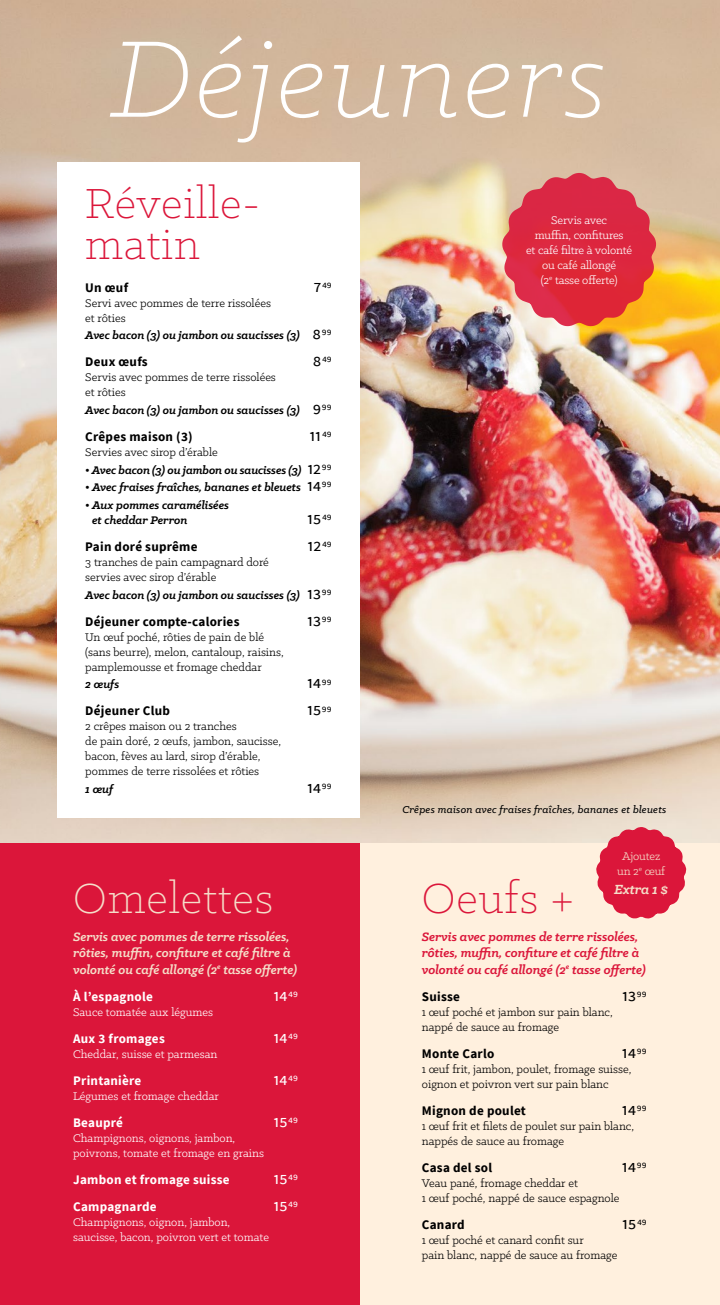
<style>
.page{position:relative;width:720px;height:1305px;background:#fff}
.page>*{position:absolute;margin:0;border:0;box-sizing:border-box;transform-origin:0 0}
.t1{font:italic 300 123px "Klinic Slab";letter-spacing:.025em;color:#fff}
.t2{font:300 47.5px/41.2px "Klinic Slab";letter-spacing:.02em;color:#db163a}
.t3{font:300 47.5px "Klinic Slab";letter-spacing:.02em;color:#f5dec9}
.t4{font:17.5px "Source Sans Pro";letter-spacing:-.025em;color:#000}
.t5{font:17.5px "Source Sans Pro";letter-spacing:-.025em;color:#fff}
.t6{font:italic 700 15px "Klinic Slab";letter-spacing:-.01em;color:#f5dec9}
.t7{font:italic 700 13.75px/16.5px "Klinic Slab";color:#f5dec9}
.t8{font:italic 700 13.75px/16.5px "Klinic Slab";color:#db163a}
.t9{font:700 13.12px "Source Sans Pro";letter-spacing:.02em;color:#000}
.t10{font:700 13.12px "Source Sans Pro";letter-spacing:.02em;color:#fff}
.t11{font:12.5px/15px "Klinic Slab";color:#000}
.t12{font:12.5px/15px "Klinic Slab";color:#fff}
.t13{font:italic 700 12.5px/15px "Klinic Slab";color:#000}
.t14{font:12.5px/15px "Klinic Slab";letter-spacing:-.01em;color:#f5dec9;text-align:center}
.t15{font:italic 500 11.25px "Klinic Slab";letter-spacing:.02em;color:#000}
.t16{font:10.12px "Source Sans Pro";color:#000}
.s1{font-size:17.5px}
.s2{font-family:"Source Sans Pro";font-weight:400;font-style:normal;font-size:17.5px}
</style>
<div class="page">
<img style="left:0;top:0;width:720px;height:843px">
<div style="left:0;top:843px;width:360px;height:462px;background:#db163a"></div>
<div style="left:360px;top:843px;width:360px;height:462px;background:#fff0de"></div>
<svg style="left:583px;top:814px;width:116px;height:105px"></svg>
<div style="left:58px;top:162px;width:302px;height:656px;background:#fff"></div>
<svg style="left:491px;top:164px;width:176px;height:163px;background:#df615c"></svg>
<h1 class="t1" style="left:111px;top:2px;width:498px">Déjeuners</h1>
<h2 class="t2" style="left:85px;top:181px;width:176px">Réveille&shy;matin</h2>
<p class="t9" style="left:85px;top:278px;width:44px">Un œuf</p>
<p class="t16" style="left:314px;top:278px;width:20px"><span class="s1">7</span> 49</p>
<p class="t11" style="left:85px;top:295px;width:187px">Servi avec pommes de terre rissolées et rôties</p>
<p class="t13" style="left:85px;top:328px;width:248px">Avec bacon (3) ou jambon ou saucisses (3) <span class="s2">8</span> <sup>99</sup></p>
<p class="t9" style="left:85px;top:353px;width:64px">Deux œufs</p>
<p class="t16" style="left:313px;top:353px;width:21px"><span class="s1">8</span> 49</p>
<p class="t11" style="left:85px;top:370px;width:192px">Servis avec pommes de terre rissolées et rôties</p>
<p class="t13" style="left:85px;top:402px;width:248px">Avec bacon (3) ou jambon ou saucisses (3) <span class="s2">9</span> <sup>99</sup></p>
<p class="t9" style="left:85px;top:428px;width:109px">Crêpes maison (3)</p>
<h3 class="t4" style="left:309px;top:424px;width:24px">11 <sup>49</sup></h3>
<p class="t11" style="left:85px;top:444px;width:134px">Servies avec sirop d’érable</p>
<p class="t13" style="left:85px;top:462px;width:248px">• Avec bacon (3) ou jambon ou saucisses (3) <span class="s2">12</span> <sup>99</sup></p>
<p class="t13" style="left:85px;top:480px;width:248px">• Avec fraises fraîches, bananes et bleuets <span class="s2">14</span> <sup>99</sup></p>
<p class="t13" style="left:92px;top:497px;width:138px;text-indent:-7px">• Aux pommes caramélisées et cheddar Perron</p>
<h3 class="t4" style="left:307px;top:507px;width:26px">15 <sup>49</sup></h3>
<p class="t9" style="left:85px;top:538px;width:114px">Pain doré suprême</p>
<h3 class="t4" style="left:308px;top:534px;width:26px">12 <sup>49</sup></h3>
<p class="t11" style="left:85px;top:554px;width:185px">3 tranches de pain campagnard doré servies avec sirop d’érable</p>
<p class="t13" style="left:85px;top:587px;width:248px">Avec bacon (3) ou jambon ou saucisses (3) <span class="s2">13</span> <sup>99</sup></p>
<p class="t9" style="left:85px;top:612px;width:156px">Déjeuner compte-calories</p>
<h3 class="t4" style="left:307px;top:609px;width:26px">13 <sup>99</sup></h3>
<p class="t11" style="left:85px;top:629px;width:200px">Un œuf poché, rôties de pain de blé (sans beurre), melon, cantaloup, raisins, pamplemousse et fromage cheddar</p>
<p class="t13" style="left:85px;top:677px;width:35px">2 œufs</p>
<h3 class="t4" style="left:307px;top:671px;width:26px">14 <sup>99</sup></h3>
<p class="t9" style="left:85px;top:702px;width:86px">Déjeuner Club</p>
<h3 class="t4" style="left:307px;top:698px;width:26px">15 <sup>99</sup></h3>
<p class="t11" style="left:85px;top:719px;width:197px">2 crêpes maison ou 2 tranches<br>de pain doré, 2 œufs, jambon, saucisse, bacon, fèves au lard, sirop d’érable, pommes de terre rissolées et rôties</p>
<p class="t13" style="left:85px;top:781px;width:29px">1 œuf</p>
<h3 class="t4" style="left:307px;top:776px;width:26px">14 <sup>99</sup></h3>
<h2 class="t3" style="left:73px;top:869px;width:202px">Omelettes</h2>
<p class="t7" style="left:73px;top:928px;width:225px">Servis avec pommes de terre rissolées, rôties, muffin, confiture et café filtre à volonté ou café allongé (2<sup>e</sup> tasse offerte)</p>
<p class="t10" style="left:73px;top:988px;width:81px">À l’espagnole</p>
<h3 class="t5" style="left:273px;top:984px;width:26px">14 <sup>49</sup></h3>
<p class="t12" style="left:73px;top:1004px;width:141px">Sauce tomatée aux légumes</p>
<p class="t10" style="left:73px;top:1030px;width:93px">Aux 3 fromages</p>
<h3 class="t5" style="left:273px;top:1026px;width:26px">14 <sup>49</sup></h3>
<p class="t12" style="left:73px;top:1046px;width:146px">Cheddar, suisse et parmesan</p>
<p class="t10" style="left:73px;top:1072px;width:70px">Printanière</p>
<h3 class="t5" style="left:273px;top:1068px;width:26px">14 <sup>49</sup></h3>
<p class="t12" style="left:73px;top:1088px;width:147px">Légumes et fromage cheddar</p>
<p class="t10" style="left:73px;top:1114px;width:51px">Beaupré</p>
<h3 class="t5" style="left:274px;top:1110px;width:26px">15 <sup>49</sup></h3>
<p class="t12" style="left:73px;top:1130px;width:192px">Champignons, oignons, jambon, poivrons, tomate et fromage en grains</p>
<p class="t10" style="left:73px;top:1171px;width:158px">Jambon et fromage suisse</p>
<h3 class="t5" style="left:274px;top:1167px;width:26px">15 <sup>49</sup></h3>
<p class="t10" style="left:73px;top:1198px;width:85px">Campagnarde</p>
<h3 class="t5" style="left:274px;top:1194px;width:26px">15 <sup>49</sup></h3>
<p class="t12" style="left:73px;top:1214px;width:197px">Champignons, oignon, jambon, saucisse, bacon, poivron vert et tomate</p>
<p class="t12" style="left:526px;top:213px;width:108px;text-align:center">Servis avec<br>muffin, confitures<br>et café filtre à volonté ou café allongé<br>(2<sup>e</sup> tasse offerte)</p>
<p class="t15" style="left:402px;top:802px;width:266px">Crêpes maison avec fraises fraîches, bananes et bleuets</p>
<p class="t14" style="left:617px;top:849px;width:49px">Ajoutez un 2<sup>e</sup> œuf</p>
<p class="t6" style="left:614px;top:880px;width:56px">Extra 1 $</p>
<h2 class="t2" style="left:422px;top:876px;width:153px">Oeufs +</h2>
<p class="t8" style="left:422px;top:928px;width:225px">Servis avec pommes de terre rissolées, rôties, muffin, confiture et café filtre à volonté ou café allongé (2<sup>e</sup> tasse offerte)</p>
<p class="t9" style="left:422px;top:988px;width:40px">Suisse</p>
<h3 class="t4" style="left:622px;top:984px;width:26px">13 <sup>99</sup></h3>
<p class="t11" style="left:422px;top:1004px;width:192px">1 œuf poché et jambon sur pain blanc, nappé de sauce au fromage</p>
<p class="t9" style="left:422px;top:1045px;width:74px">Monte Carlo</p>
<h3 class="t4" style="left:622px;top:1041px;width:26px">14 <sup>99</sup></h3>
<p class="t11" style="left:422px;top:1061px;width:211px">1 œuf frit, jambon, poulet, fromage suisse, oignon et poivron vert sur pain blanc</p>
<p class="t9" style="left:422px;top:1102px;width:106px">Mignon de poulet</p>
<h3 class="t4" style="left:622px;top:1098px;width:26px">14 <sup>99</sup></h3>
<p class="t11" style="left:422px;top:1118px;width:214px">1 œuf frit et filets de poulet sur pain blanc, nappés de sauce au fromage</p>
<p class="t9" style="left:422px;top:1159px;width:72px">Casa del sol</p>
<h3 class="t4" style="left:622px;top:1155px;width:26px">14 <sup>99</sup></h3>
<p class="t11" style="left:422px;top:1175px;width:199px">Veau pané, fromage cheddar et<br>1 œuf poché, nappé de sauce espagnole</p>
<p class="t9" style="left:422px;top:1216px;width:44px">Canard</p>
<h3 class="t4" style="left:622px;top:1212px;width:26px">15 <sup>49</sup></h3>
<p class="t11" style="left:422px;top:1232px;width:197px">1 œuf poché et canard confit sur<br>pain blanc, nappé de sauce au fromage</p>
</div>
